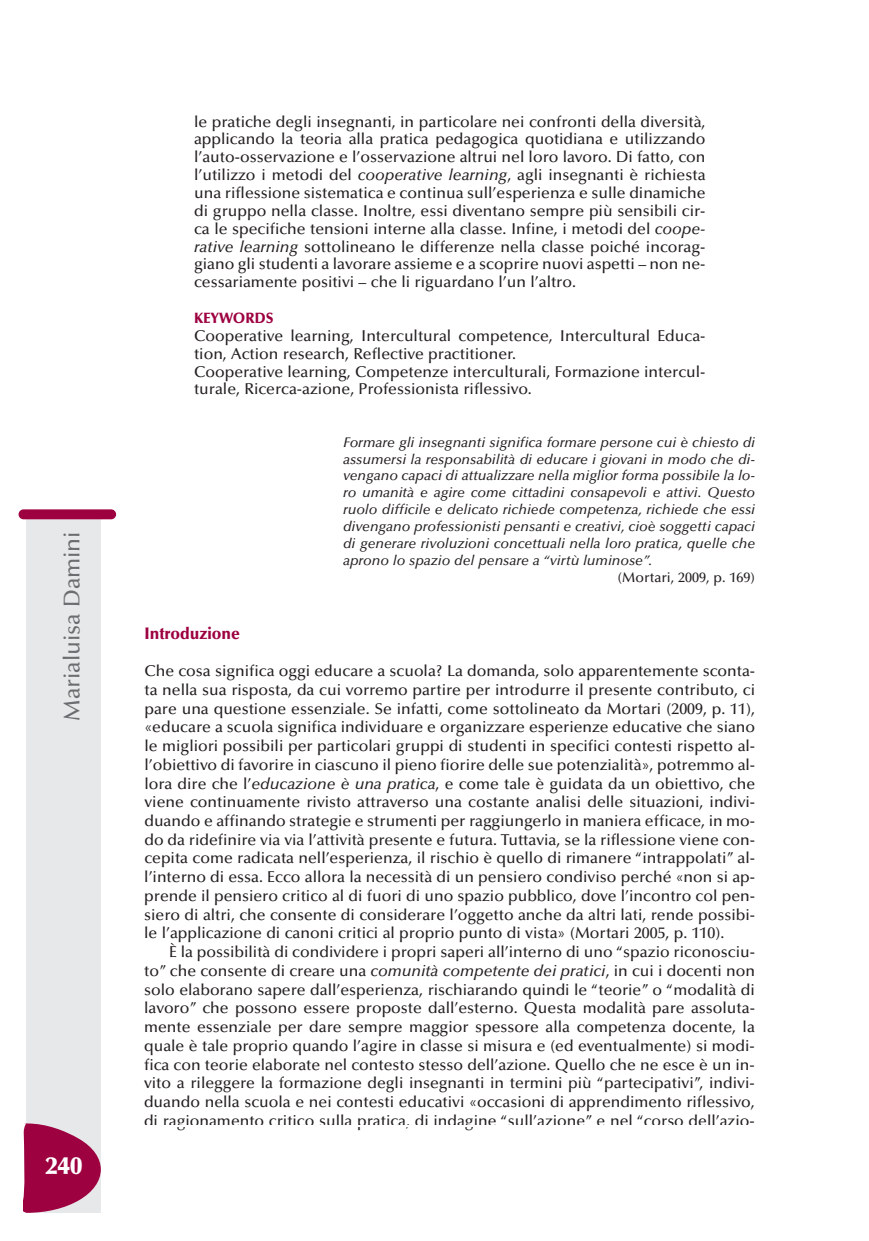
<style>
.page{position:relative;width:869px;height:1241px;background:#fff}
.page>*{position:absolute;margin:0;border:0;box-sizing:border-box;transform-origin:0 0}
.t1{font:900 24.5px "Optima";color:#fff}
.t2{font:500 22.75px "Optima";color:#6c6d70}
.t3{font:900 16.62px "Optima";color:#9d0140;scale:.95 1}
.t4{font:500 15.75px/18.7px "Optima";color:#231f20;text-align:justify}
.t5{font:900 14.88px "Optima";color:#9d0140;scale:.95 1}
.t6{font:italic 500 14px/17px "Optima";color:#231f20;text-align:justify}
.t7{font:500 14px "Optima";color:#231f20}
.s1{font-style:italic}
</style>
<div class="page">
<div style="left:27px;top:517px;width:74px;height:695px;background:#e7e8e9"></div>
<div style="left:19px;top:509px;width:97px;height:10px;background:#9d0140;border-radius:5px"></div>
<svg style="left:23px;top:1122px;width:78px;height:90px"></svg>
<h2 class="t2" style="left:63px;top:720px;width:191px;rotate:-90deg">Marialuisa Damini</h2>
<h1 class="t1" style="left:45px;top:1155px;width:38px">240</h1>
<p class="t4" style="left:194px;top:114px;width:512px;line-height:17.8px">le pratiche degli insegnanti, in particolare nei confronti della diversità, applicando la teoria alla pratica pedagogica quotidiana e utilizzando l’auto-osservazione e l’osservazione altrui nel loro lavoro. Di fatto, con l’utilizzo i metodi del <span class="s1">cooperative learning</span>, agli insegnanti è richiesta una riflessione sistematica e continua sull’esperienza e sulle dinamiche di gruppo nella classe. Inoltre, essi diventano sempre più sensibili cir&shy;ca le specifiche tensioni interne alla classe. Infine, i metodi del <span class="s1">coope&shy;rative learning</span> sottolineano le differenze nella classe poiché incorag&shy;giano gli studenti a lavorare assieme e a scoprire nuovi aspetti – non ne&shy;cessariamente positivi – che li riguardano l’un l’altro.</p>
<p class="t5" style="left:194px;top:312px;width:85px">KEYWORDS</p>
<p class="t4" style="left:194px;top:328px;width:512px;line-height:17.8px;text-align:left">Cooperative learning, Intercultural competence, Intercultural Educa&shy;tion, Action research, Reflective practitioner.<br>Cooperative learning, Competenze interculturali, Formazione intercul&shy;turale, Ricerca-azione, Professionista riflessivo.</p>
<p class="t6" style="left:343px;top:434px;width:413px">Formare gli insegnanti significa formare persone cui è chiesto di assumersi la responsabilità di educare i giovani in modo che di&shy;vengano capaci di attualizzare nella miglior forma possibile la lo&shy;ro umanità e agire come cittadini consapevoli e attivi. Questo ruolo difficile e delicato richiede competenza, richiede che essi divengano professionisti pensanti e creativi, cioè soggetti capaci di generare rivoluzioni concettuali nella loro pratica, quelle che aprono lo spazio del pensare a “virtù luminose”.</p>
<p class="t7" style="left:617px;top:572px;width:139px">(Mortari, 2009, p. 169)</p>
<p class="t3" style="left:144px;top:626px;width:102px">Introduzione</p>
<p class="t4" style="left:144px;top:663px;width:612px">Che cosa significa oggi educare a scuola? La domanda, solo apparentemente sconta&shy;ta nella sua risposta, da cui vorremo partire per introdurre il presente contributo, ci pare una questione essenziale. Se infatti, come sottolineato da Mortari (2009, p. 11), «educare a scuola significa individuare e organizzare esperienze educative che siano le migliori possibili per particolari gruppi di studenti in specifici contesti rispetto al&shy;l’obiettivo di favorire in ciascuno il pieno fiorire delle sue potenzialità», potremmo al&shy;lora dire che l’<span class="s1">educazione è una pratica</span>, e come tale è guidata da un obiettivo, che viene continuamente rivisto attraverso una costante analisi delle situazioni, indivi&shy;duando e affinando strategie e strumenti per raggiungerlo in maniera efficace, in mo&shy;do da ridefinire via via l’attività presente e futura. Tuttavia, se la riflessione viene con&shy;cepita come radicata nell’esperienza, il rischio è quello di rimanere “intrappolati” al&shy;l’interno di essa. Ecco allora la necessità di un pensiero condiviso perché «non si ap&shy;prende il pensiero critico al di fuori di uno spazio pubblico, dove l’incontro col pen&shy;siero di altri, che consente di considerare l’oggetto anche da altri lati, rende possibi&shy;le l’applicazione di canoni critici al proprio punto di vista» (Mortari 2005, p. 110).</p>
<p class="t4" style="left:144px;top:943px;width:612px;text-indent:25px">È la possibilità di condividere i propri saperi all’interno di uno “spazio riconosciu&shy;to” che consente di creare una <span class="s1">comunità competente dei pratici</span>, in cui i docenti non solo elaborano sapere dall’esperienza, rischiarando quindi le “teorie” o “modalità di lavoro” che possono essere proposte dall’esterno. Questa modalità pare assoluta&shy;mente essenziale per dare sempre maggior spessore alla competenza docente, la quale è tale proprio quando l’agire in classe si misura e (ed eventualmente) si modi&shy;fica con teorie elaborate nel contesto stesso dell’azione. Quello che ne esce è un in&shy;vito a rileggere la formazione degli insegnanti in termini più “partecipativi”, indivi&shy;duando nella scuola e nei contesti educativi «occasioni di apprendimento riflessivo, di ragionamento critico sulla pratica, di indagine “sull’azione” e nel “corso dell’azio-</p>
</div>
